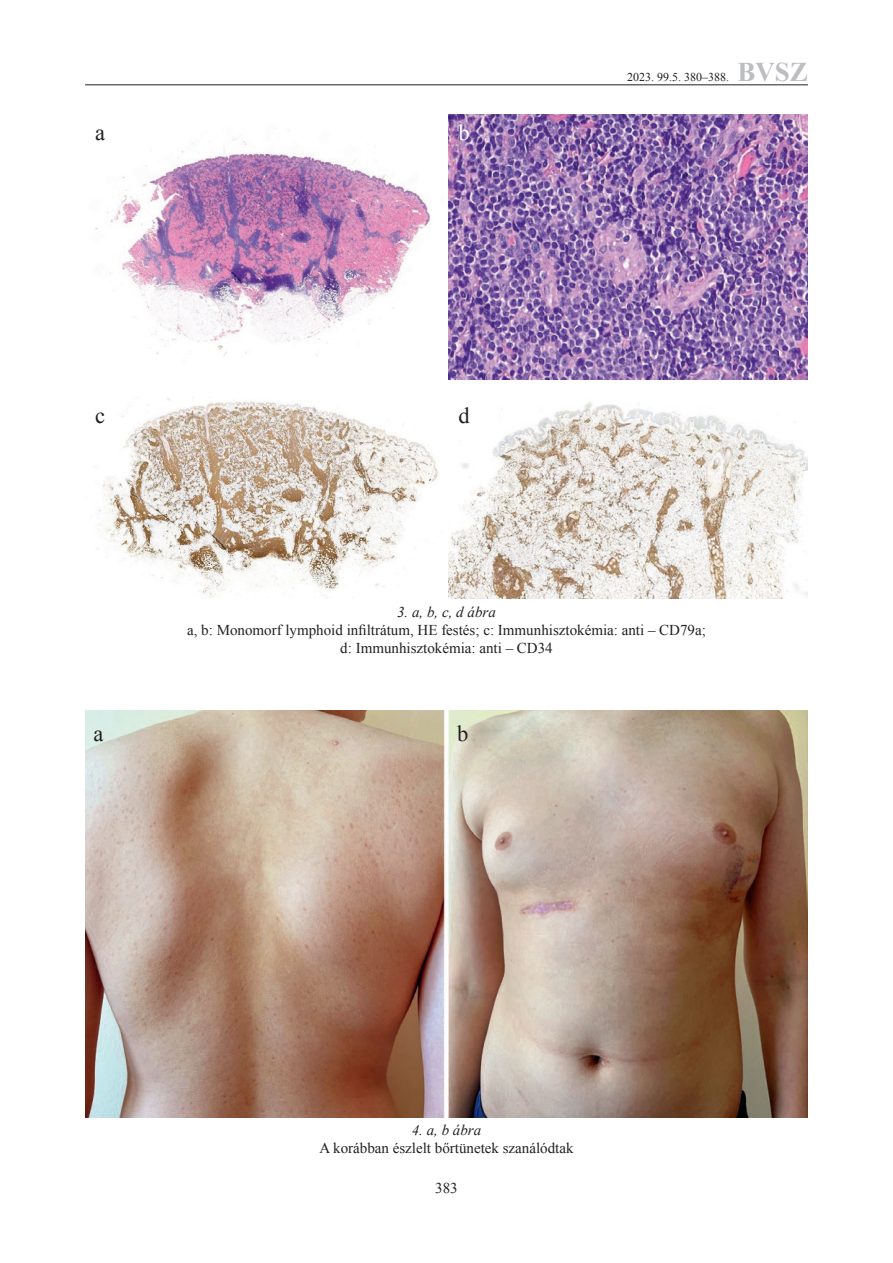
<style>
.page{position:relative;width:893px;height:1263px;background:#fff}
.page>*{position:absolute;margin:0;border:0;box-sizing:border-box;transform-origin:0 0}
.t1{font:700 27px "Times New Roman";color:#bcbdc0}
.a_b_c_d___FEKETE{font:22.5px "Times New Roman";color:#231f20}
.Ábraszövegek{font:22.5px "Times New Roman";color:#231f20}
.a_b_c_d___FEKETE-2{font:22.5px "Times New Roman";color:#fff}
.Ábraszövegek-2{font:15px/18px "Times New Roman";color:#231f20;text-align:center}
.Ábraszövegek-3{font:italic 15px "Times New Roman";color:#231f20}
.t2{font:12px "Times New Roman";color:#231f20}
</style>
<div class="page">
<hr style="left:85px;top:85px;width:723px;height:1px;background:#231f20">
<img style="left:85px;top:711px;width:723px;height:406px">
<img style="left:95px;top:130px;width:335px;height:226px">
<img style="left:449px;top:402px;width:359px;height:197px">
<img style="left:449px;top:115px;width:359px;height:264px">
<img style="left:97px;top:398px;width:341px;height:200px">
<svg style="left:95px;top:130px;width:24px;height:21px"></svg>
<svg style="left:97px;top:398px;width:22px;height:36px"></svg>
<svg style="left:449px;top:402px;width:33px;height:32px"></svg>
<p class="a_b_c_d___FEKETE" style="left:95px;top:118px;width:11px">a</p>
<p class="a_b_c_d___FEKETE-2" style="left:459px;top:118px;width:13px">b</p>
<p class="a_b_c_d___FEKETE" style="left:95px;top:401px;width:11px">c</p>
<p class="a_b_c_d___FEKETE" style="left:459px;top:401px;width:13px">d</p>
<p class="t2" style="left:627px;top:69px;width:103px">2023. 99.5. 380–388.</p>
<h1 class="t1" style="left:737px;top:53px;width:72px">BVSZ</h1>
<p class="Ábraszövegek-3" style="left:397px;top:602px;width:100px">3. a, b, c, d ábra</p>
<p class="Ábraszövegek-2" style="left:187px;top:621px;width:520px">a, b: Monomorf lymphoid infiltrátum, HE festés; c: Immunhisztokémia: anti – CD79a; d: Immunhisztokémia: anti – CD34</p>
<p class="Ábraszövegek" style="left:94px;top:719px;width:11px">a</p>
<p class="Ábraszövegek" style="left:457px;top:719px;width:13px">b</p>
<p class="Ábraszövegek-3" style="left:412px;top:1120px;width:71px">4. a, b ábra</p>
<p class="Ábraszövegek-2" style="left:319px;top:1139px;width:256px">A korábban észlelt bőrtünetek szanálódtak</p>
<p class="Ábraszövegek-2" style="left:435px;top:1178px;width:24px">383</p>
</div>
